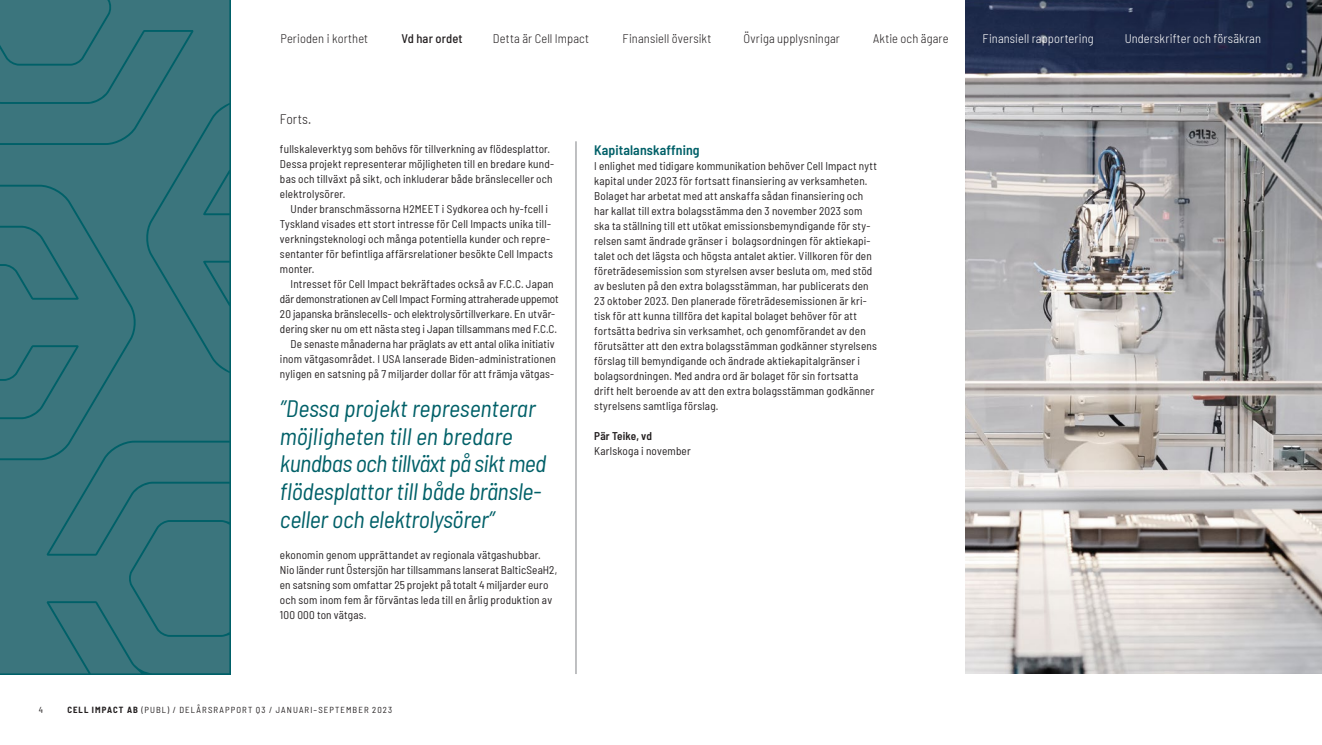
<style>
.page{position:relative;width:1322px;height:745px;background:#fff}
.page>*{position:absolute;margin:0;border:0;box-sizing:border-box;transform-origin:0 0}
.xx_Citat{font:italic semi-condensed 23.75px/27.5px "Barlow";letter-spacing:-.01em;color:#006068}
.B-12-Sub-head_1{font:600 semi-condensed 13.75px "Barlow";letter-spacing:.005em;color:#006068}
.B-12-Sub-head_1-2{font:300 semi-condensed 13.75px "Barlow";letter-spacing:.005em;color:#231f20}
.B-12-Sub-head_1-3{font:300 semi-condensed 12.5px "Barlow";letter-spacing:.01em;color:#231f20}
.B-12-Sub-head_1-4{font:300 semi-condensed 12.5px "Barlow";letter-spacing:.01em;color:#fff}
.B-12-Sub-head_1-5{font:500 semi-condensed 12.5px "Barlow";letter-spacing:.01em;color:#231f20}
.B-10-Body_indented{font:semi-condensed 11.25px/15px "Barlow";letter-spacing:.015em;color:#231f20}
.B-09-Body_text{font:semi-condensed 11.25px/15px "Barlow";letter-spacing:.015em;color:#231f20}
.B-09-Body_text-2{font:600 semi-condensed 11.25px "Barlow";letter-spacing:.01em;color:#231f20}
.t1{font:semi-condensed 8.75px "Barlow";letter-spacing:.13em;color:#231f20}
.s1{font-weight:700}
</style>
<div class="page">
<div style="left:0;top:0;width:231px;height:675px;background:#3b757d"></div>
<img style="left:966px;top:0;width:356px;height:673px">
<hr style="left:576px;top:141px;width:1px;height:532px;background:#808285">
<p class="B-12-Sub-head_1-3" style="left:280px;top:29px;width:89px">Perioden i korthet</p>
<p class="B-12-Sub-head_1-3" style="left:493px;top:29px;width:98px">Detta är Cell Impact</p>
<p class="B-12-Sub-head_1-3" style="left:622px;top:29px;width:90px">Finansiell översikt</p>
<p class="B-12-Sub-head_1-3" style="left:743px;top:29px;width:98px">Övriga upplysningar</p>
<h1 class="B-12-Sub-head_1-5" style="left:401px;top:29px;width:63px">Vd har ordet</h1>
<h1 class="B-12-Sub-head_1-3" style="left:873px;top:29px;width:77px">Aktie och ägare</h1>
<h1 class="B-12-Sub-head_1-4" style="left:982px;top:29px;width:113px">Finansiell rapportering</h1>
<h1 class="B-12-Sub-head_1-4" style="left:1124px;top:29px;width:138px">Underskrifter och försäkran</h1>
<h1 class="B-12-Sub-head_1-2" style="left:280px;top:109px;width:33px">Forts.</h1>
<p class="B-10-Body_indented" style="left:280px;top:141px;width:276px">fullskaleverktyg som behövs för tillverkning av flödesplattor.<br>Dessa projekt representerar möjligheten till en bredare kund&shy;bas och tillväxt på sikt, och inkluderar både bränsleceller och elektrolysörer.</p>
<p class="B-10-Body_indented" style="left:280px;top:201px;width:274px;text-indent:11px">Under branschmässorna H2MEET i Sydkorea och hy-fcell i Tyskland visades ett stort intresse för Cell Impacts unika till&shy;verkningsteknologi och många potentiella kunder och repre&shy;sentanter för befintliga affärsrelationer besökte Cell Impacts monter.</p>
<p class="B-10-Body_indented" style="left:280px;top:276px;width:280px;text-align:center">Intresset för Cell Impact bekräftades också av F.C.C. Japan där demonstrationen av Cell Impact Forming attraherade uppemot 20 japanska bränslecells- och elektrolysörtillverkare. En utvär&shy;dering sker nu om ett nästa steg i Japan tillsammans med F.C.C.</p>
<p class="B-10-Body_indented" style="left:280px;top:336px;width:277px;text-indent:11px">De senaste månaderna har präglats av ett antal olika initiativ inom vätgasområdet. I USA lanserade Biden-administrationen nyligen en satsning på 7 miljarder dollar för att främja vätgas-</p>
<p class="xx_Citat" style="left:280px;top:393px;width:268px">”Dessa projekt representerar möjligheten till en bredare kundbas och tillväxt på sikt med flödesplattor till både bränsle&shy;celler och elektrolysörer”</p>
<p class="B-10-Body_indented" style="left:280px;top:546px;width:279px">ekonomin genom upprättandet av regionala vätgashubbar.<br>Nio länder runt Östersjön har tillsammans lanserat BalticSeaH2, en satsning som omfattar 25 projekt på totalt 4 miljarder euro och som inom fem år förväntas leda till en årlig produktion av 100 000 ton vätgas.</p>
<p class="t1" style="left:39px;top:703px;width:6px">4</p>
<p class="t1" style="left:67px;top:703px;width:326px"><span class="s1">CELL IMPACT AB</span> (PUBL) / DELÅRSRAPPORT Q3 / JANUARI–SEPTEMBER 2023</p>
<h1 class="B-12-Sub-head_1" style="left:594px;top:140px;width:107px">Kapitalanskaffning</h1>
<p class="B-09-Body_text" style="left:594px;top:158px;width:284px">I enlighet med tidigare kommunikation behöver Cell Impact nytt kapital under 2023 för fortsatt finansiering av verksamheten.<br>Bolaget har arbetat med att anskaffa sådan finansiering och har kallat till extra bolagsstämma den 3 november 2023 som ska ta ställning till ett utökat emissionsbemyndigande för sty&shy;relsen samt ändrade gränser i bolagsordningen för aktiekapi&shy;talet och det lägsta och högsta antalet aktier. Villkoren för den företrädesemission som styrelsen avser besluta om, med stöd av besluten på den extra bolagsstämman, har publicerats den 23 oktober 2023. Den planerade företrädesemissionen är kri&shy;tisk för att kunna tillföra det kapital bolaget behöver för att fortsätta bedriva sin verksamhet, och genomförandet av den förutsätter att den extra bolagsstämman godkänner styrelsens förslag till bemyndigande och ändrade aktiekapitalgränser i bolagsordningen. Med andra ord är bolaget för sin fortsatta drift helt beroende av att den extra bolagsstämman godkänner styrelsens samtliga förslag.</p>
<p class="B-09-Body_text-2" style="left:594px;top:428px;width:59px">Pär Teike, vd</p>
<p class="B-09-Body_text" style="left:594px;top:443px;width:98px">Karlskoga i november</p>
</div>
